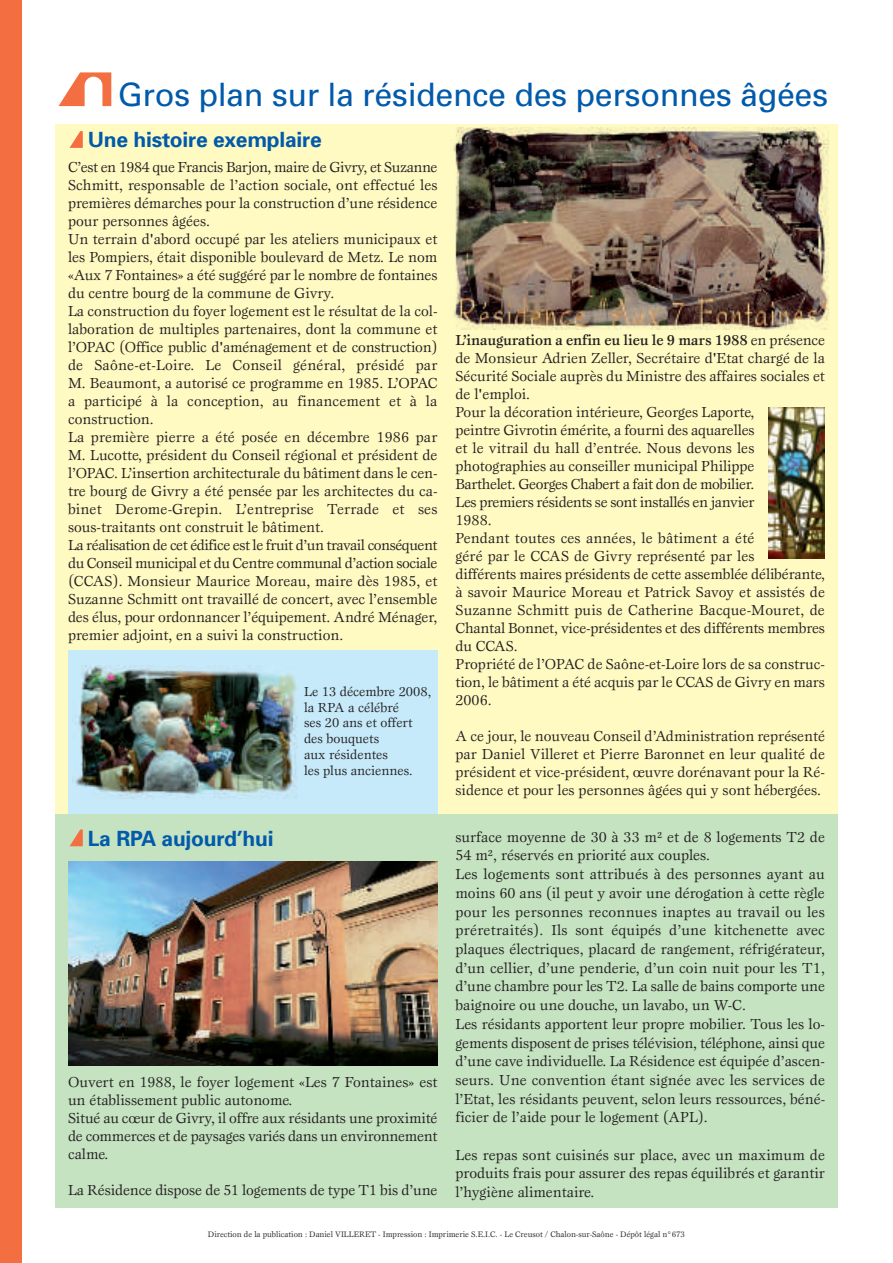
<style>
.page{position:relative;width:893px;height:1263px;background:#fff}
.page>*{position:absolute;margin:0;border:0;box-sizing:border-box;transform-origin:0 0}
.t1{font:32.25px "Univers";letter-spacing:-.01em;color:#015aaa}
.t2{font:700 21px "Univers";letter-spacing:-.01em;color:#015aaa}
.t3{font:15px/18px "Esprit";color:#231f20}
.t4{font:13.5px/15.8px "Esprit";color:#231f20}
.t5{font:8.25px "Esprit";color:#231f20}
.s1{font-weight:500}
</style>
<div class="page">
<div style="left:55px;top:124px;width:783px;height:690px;background:#fffac2"></div>
<svg style="left:59px;top:72px;width:52px;height:34px"></svg>
<svg style="left:70px;top:131px;width:13px;height:17px"></svg>
<div style="left:0;top:0;width:21px;height:1263px;background:#f36f42"></div>
<img style="left:453px;top:128px;width:376px;height:202px">
<div style="left:68px;top:651px;width:369px;height:163px;background:#c6eafa"></div>
<img style="left:75px;top:665px;width:223px;height:134px">
<img style="left:768px;top:408px;width:56px;height:150px">
<div style="left:55px;top:814px;width:783px;height:394px;background:#c5e2c1"></div>
<svg style="left:70px;top:829px;width:13px;height:17px"></svg>
<img style="left:69px;top:861px;width:368px;height:205px">
<h1 class="t1" style="left:118px;top:83px;width:712px">Gros plan sur la résidence des personnes âgées</h1>
<h2 class="t2" style="left:88px;top:132px;width:235px">Une histoire exemplaire</h2>
<p class="t3" style="left:68px;top:159px;width:371px">C’est en 1984 que Francis Barjon, maire de Givry, et Suzanne Schmitt, responsable de l’action sociale, ont effectué les premières démarches pour la construction d’une résidence pour personnes âgées.<br>Un terrain d'abord occupé par les ateliers municipaux et les Pompiers, était disponible boulevard de Metz. Le nom «Aux 7 Fontaines» a été suggéré par le nombre de fontaines du centre bourg de la commune de Givry.<br>La construction du foyer logement est le résultat de la col&shy;laboration de multiples partenaires, dont la commune et l’OPAC (Office public d'aménagement et de construction) de Saône-et-Loire. Le Conseil général, présidé par M. Beaumont, a autorisé ce programme en 1985. L’OPAC a participé à la conception, au financement et à la construction.<br>La première pierre a été posée en décembre 1986 par M. Lucotte, président du Conseil régional et président de l’OPAC. L’insertion architecturale du bâtiment dans le cen&shy;tre bourg de Givry a été pensée par les architectes du ca&shy;binet Derome-Grepin. L’entreprise Terrade et ses sous-traitants ont construit le bâtiment.<br>La réalisation de cet édifice est le fruit d’un travail conséquent du Conseil municipal et du Centre communal d’action sociale (CCAS). Monsieur Maurice Moreau, maire dès 1985, et Suzanne Schmitt ont travaillé de concert, avec l’ensemble des élus, pour ordonnancer l’équipement. André Ménager, premier adjoint, en a suivi la construction.</p>
<p class="t3" style="left:455px;top:332px;width:371px"><span class="s1">L’inauguration a enfin eu lieu le 9 mars 1988</span> en présence de Monsieur Adrien Zeller, Secrétaire d'Etat chargé de la Sécurité Sociale auprès du Ministre des affaires sociales et de l'emploi.<br>Pour la décoration intérieure, Georges Laporte,<br>peintre Givrotin émérite, a fourni des aquarelles<br>et le vitrail du hall d’entrée. Nous devons les photographies au conseiller municipal Philippe<br>Barthelet. Georges Chabert a fait don de mobilier.<br>Les premiers résidents se sont installés en janvier<br>1988.<br>Pendant toutes ces années, le bâtiment a été<br>géré par le CCAS de Givry représenté par les<br>différents maires présidents de cette assemblée délibérante, à savoir Maurice Moreau et Patrick Savoy et assistés de Suzanne Schmitt puis de Catherine Bacque-Mouret, de Chantal Bonnet, vice-présidentes et des différents membres du CCAS.<br>Propriété de l’OPAC de Saône-et-Loire lors de sa construc&shy;tion, le bâtiment a été acquis par le CCAS de Givry en mars 2006.</p>
<p class="t3" style="left:455px;top:728px;width:371px;text-align:justify">A ce jour, le nouveau Conseil d’Administration représenté par Daniel Villeret et Pierre Baronnet en leur qualité de président et vice-président, œuvre dorénavant pour la Ré&shy;sidence et pour les personnes âgées qui y sont hébergées.</p>
<p class="t4" style="left:304px;top:684px;width:129px">Le 13 décembre 2008, la RPA a célébré<br>ses 20 ans et offert des bouquets<br>aux résidentes<br>les plus anciennes.</p>
<h2 class="t2" style="left:88px;top:831px;width:187px">La RPA aujourd’hui</h2>
<p class="t3" style="left:68px;top:1074px;width:371px">Ouvert en 1988, le foyer logement «Les 7 Fontaines» est un établissement public autonome.<br>Situé au cœur de Givry, il offre aux résidants une proximité de commerces et de paysages variés dans un environnement calme.</p>
<p class="t3" style="left:68px;top:1182px;width:371px">La Résidence dispose de 51 logements de type T1 bis d’une</p>
<p class="t3" style="left:455px;top:828px;width:371px;line-height:18.8px">surface moyenne de 30 à 33 m² et de 8 logements T2 de 54 m², réservés en priorité aux couples.<br>Les logements sont attribués à des personnes ayant au moins 60 ans (il peut y avoir une dérogation à cette règle pour les personnes reconnues inaptes au travail ou les préretraités). Ils sont équipés d’une kitchenette avec plaques électriques, placard de rangement, réfrigérateur, d’un cellier, d’une penderie, d’un coin nuit pour les T1, d’une chambre pour les T2. La salle de bains comporte une baignoire ou une douche, un lavabo, un W-C.<br>Les résidants apportent leur propre mobilier. Tous les lo&shy;gements disposent de prises télévision, téléphone, ainsi que d’une cave individuelle. La Résidence est équipée d’ascen&shy;seurs. Une convention étant signée avec les services de l’Etat, les résidants peuvent, selon leurs ressources, béné&shy;ficier de l’aide pour le logement (APL).</p>
<p class="t3" style="left:455px;top:1146px;width:371px;line-height:18.8px;text-align:justify">Les repas sont cuisinés sur place, avec un maximum de produits frais pour assurer des repas équilibrés et garantir l’hygiène alimentaire.</p>
<p class="t5" style="left:208px;top:1231px;width:479px">Direction de la publication : Daniel VILLERET - Impression : Imprimerie S.E.I.C. - Le Creusot / Chalon-sur-Saône - Dépôt légal n°673</p>
</div>
